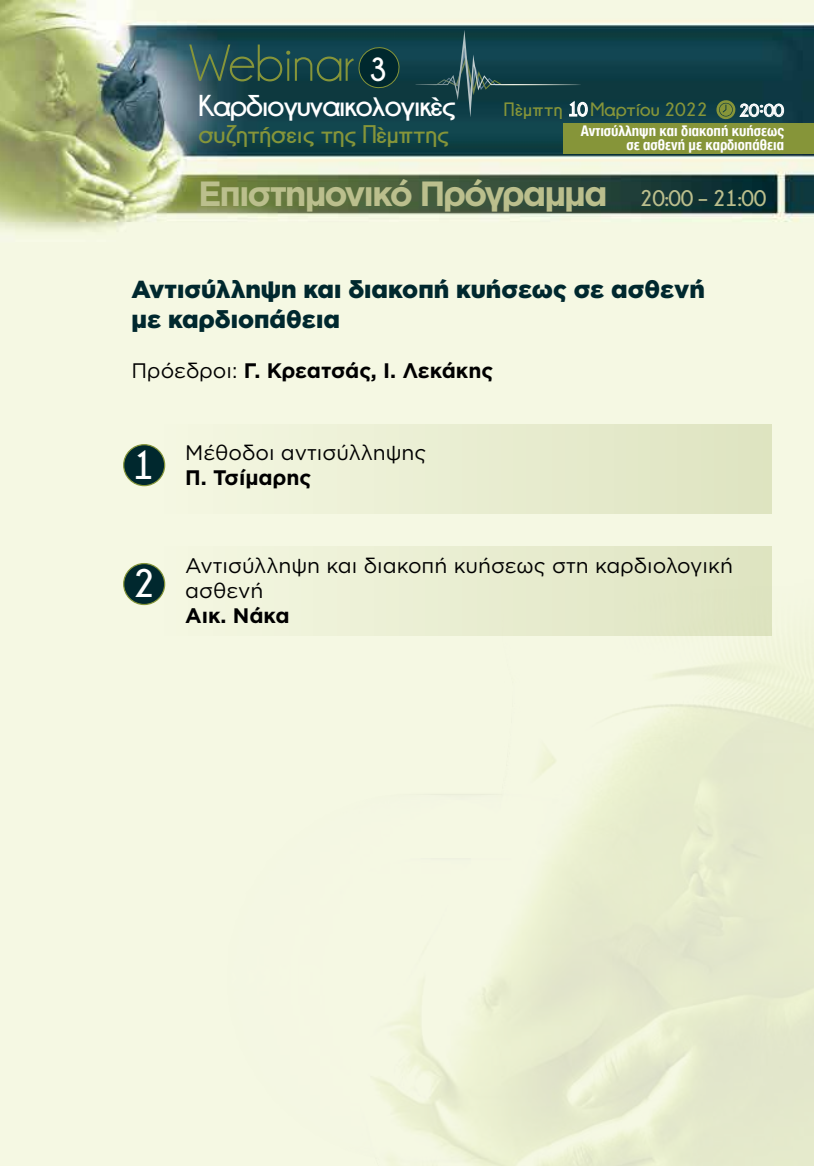
<style>
.page{position:relative;width:814px;height:1166px;background:#fff}
.page>*{position:absolute;margin:0;border:0;box-sizing:border-box;transform-origin:0 0}
.t1{font:52.5px "Champagne&Limousines";color:#869539}
.t2{font:700 39.9px "Champagne&Limousines";color:#fff}
.t3{font:700 35px "Gotham Greek";letter-spacing:-.06em;color:#bbbf8d}
.t4{font:700 33.25px "Champagne&Limousines";color:#fff;scale:.96 1}
.t5{font:700 30.1px "Champagne&Limousines";letter-spacing:-.05em;color:#fff}
.t6{font:700 25.38px "Champagne&Limousines";letter-spacing:-.01em;color:#869539}
.t7{font:900 24.5px/29.4px "Gotham Greek";color:#00282e}
.t8{font:21px/25.2px "Gotham Greek";color:#000}
.t9{font:700 21px "Gotham Greek";color:#000}
.t10{font:700 19.25px "Champagne&Limousines";letter-spacing:-.01em;color:#869539}
.t11{font:700 17.5px "Champagne&Limousines";color:#fff;scale:1.09 1}
.t12{font:700 condensed 15.75px/14px "Helvetica Neue Greek";color:#fff;text-align:right}
.s1{color:#fff}
.s2{font-family:"Champagne&Limousines";font-size:22.75px}
.s3{font-weight:400}
</style>
<div class="page">
<img style="left:0;top:0;width:813px;height:1166px">
<div style="left:563px;top:123px;width:251px;height:31px;background:#869539"></div>
<svg style="left:356px;top:46px;width:45px;height:44px;background:#0d3637"></svg>
<svg style="left:415px;top:30px;width:399px;height:90px;background:#14424a"></svg>
<img style="left:84px;top:320px;width:730px;height:846px">
<div style="left:149px;top:424px;width:622px;height:89px;background:linear-gradient(to right,#f5f8e3,#dee4c1)"></div>
<div style="left:149px;top:546px;width:622px;height:90px;background:linear-gradient(to right,#f5f8e3,#dee3c0)"></div>
<div style="left:124px;top:445px;width:41px;height:41px;background:#00282e;border-radius:50%"></div>
<div style="left:123px;top:444px;width:42px;height:42px;border:1px solid #859539;border-radius:50%"></div>
<div style="left:124px;top:563px;width:41px;height:41px;background:#00282e;border-radius:50%"></div>
<div style="left:123px;top:563px;width:42px;height:42px;border:1px solid #859539;border-radius:50%"></div>
<h1 class="t1" style="left:189px;top:37px;width:166px">Webinar</h1>
<h3 class="t5" style="left:198px;top:89px;width:259px">Καρδιογυναικολογικές</h3>
<p class="t6" style="left:198px;top:121px;width:252px">συζητήσεις της Πέμπτης</p>
<h3 class="t4" style="left:369px;top:51px;width:20px">3</h3>
<p class="t10" style="left:504px;top:99px;width:205px">Πέμπτη <span class="s1">10</span> Μαρτίου 2022</p>
<p class="t11" style="left:738px;top:101px;width:43px">20:00</p>
<p class="t12" style="left:580px;top:124px;width:205px">Αντισύλληψη και διακοπή κυήσεως σε ασθενή με καρδιοπάθεια</p>
<h3 class="t3" style="left:198px;top:173px;width:570px">Επιστημονικό Πρόγραμμα <span class="s2">20:00 – 21:00</span></h3>
<p class="t7" style="left:131px;top:274px;width:575px">Αντισύλληψη και διακοπή κυήσεως σε ασθενή με καρδιοπάθεια</p>
<p class="t9" style="left:131px;top:358px;width:363px"><span class="s3">Πρόεδροι:</span> Γ. Κρεατσάς, Ι. Λεκάκης</p>
<h2 class="t2" style="left:132px;top:443px;width:24px">1</h2>
<p class="t8" style="left:185px;top:440px;width:243px">Μέθοδοι αντισύλληψης</p>
<p class="t9" style="left:185px;top:466px;width:128px">Π. Τσίμαρης</p>
<h2 class="t2" style="left:132px;top:562px;width:24px">2</h2>
<p class="t8" style="left:185px;top:552px;width:549px">Αντισύλληψη και διακοπή κυήσεως στη καρδιολογική ασθενή</p>
<p class="t9" style="left:185px;top:603px;width:106px">Αικ. Νάκα</p>
</div>
